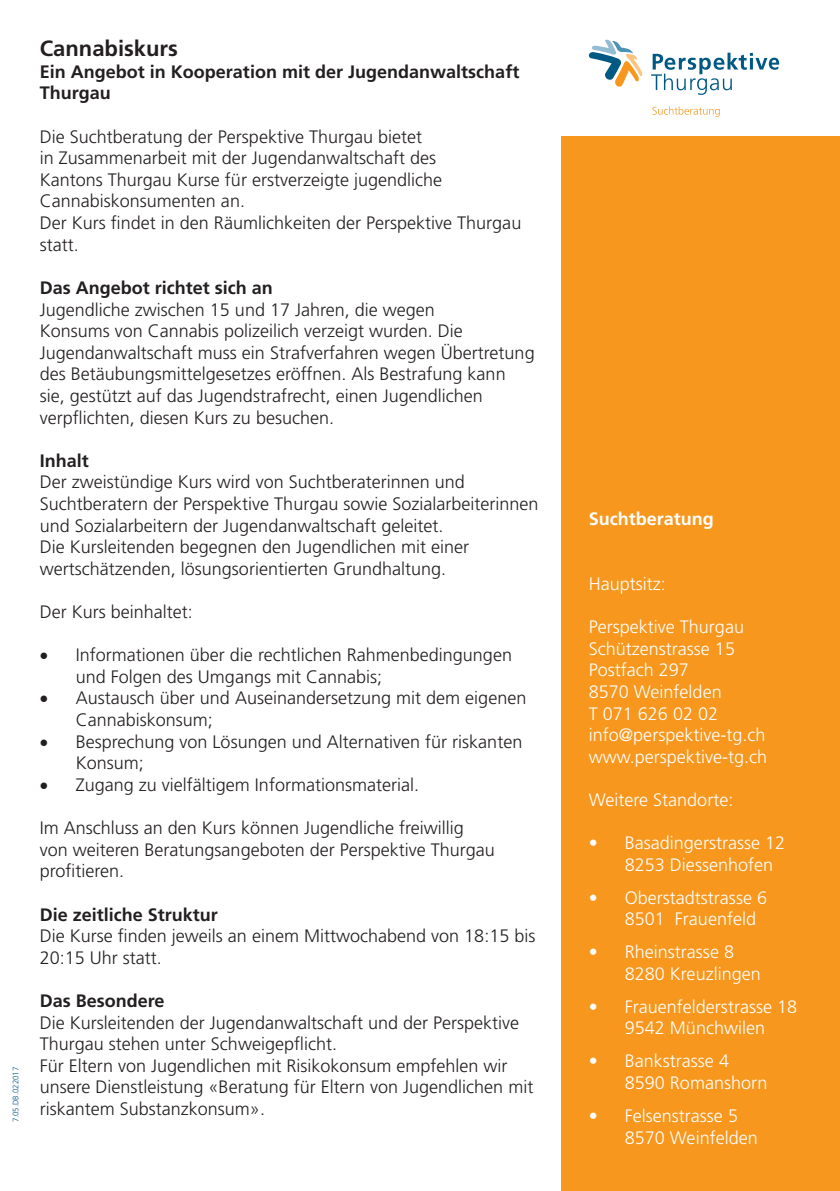
<style>
.page{position:relative;width:840px;height:1191px;background:#fff}
.page>*{position:absolute;margin:0;border:0;box-sizing:border-box;transform-origin:0 0}
.t1{font:700 22px "Frutiger LT Std";color:#231f20}
.t2{font:300 18px/21.6px "Frutiger LT Std";color:#231f20}
.t3{font:300 18px/21.6px "Frutiger";color:#fff}
.t4{font:700 18px/21.6px "Frutiger LT Std";color:#231f20}
.t5{font:700 18px "Frutiger";color:#fff}
.t6{font:300 8px "Frutiger";letter-spacing:-.01em;color:#005983}
</style>
<div class="page">
<div style="left:561px;top:136px;width:278px;height:1055px;background:#f7971d"></div>
<svg style="left:588px;top:40px;width:54px;height:47px"></svg>
<svg style="left:651px;top:53px;width:127px;height:42px"></svg>
<svg style="left:652px;top:106px;width:67px;height:11px"></svg>
<p class="t6" style="left:11px;top:1122px;width:57px;rotate:-90deg">7.05.DB.022017</p>
<p class="t1" style="left:40px;top:36px;width:140px">Cannabiskurs</p>
<p class="t4" style="left:40px;top:61px;width:481px">Ein Angebot in Kooperation mit der Jugendanwaltschaft<br>Thurgau</p>
<p class="t2" style="left:40px;top:126px;width:404px">Die Suchtberatung der Perspektive Thurgau bietet<br>in Zusammenarbeit mit der Jugendanwaltschaft des Kantons Thurgau Kurse für erstverzeigte jugendliche Cannabiskonsumenten an.</p>
<p class="t2" style="left:40px;top:212px;width:483px">Der Kurs findet in den Räumlichkeiten der Perspektive Thurgau statt.</p>
<p class="t4" style="left:40px;top:277px;width:235px">Das Angebot richtet sich an</p>
<p class="t2" style="left:40px;top:299px;width:496px">Jugendliche zwischen 15 und 17 Jahren, die wegen<br>Konsums von Cannabis polizeilich verzeigt wurden. Die Jugendanwaltschaft muss ein Strafverfahren wegen Übertretung des Betäubungsmittelgesetzes eröffnen. Als Bestrafung kann sie, gestützt auf das Jugendstrafrecht, einen Jugendlichen verpflichten, diesen Kurs zu besuchen.</p>
<p class="t4" style="left:40px;top:450px;width:51px">Inhalt</p>
<p class="t2" style="left:40px;top:471px;width:500px">Der zweistündige Kurs wird von Suchtberaterinnen und Suchtberatern der Perspektive Thurgau sowie Sozialarbeiterinnen und Sozialarbeitern der Jugendanwaltschaft geleitet.<br>Die Kursleitenden begegnen den Jugendlichen mit einer wertschätzenden, lösungsorientierten Grundhaltung.</p>
<p class="t2" style="left:40px;top:601px;width:155px">Der Kurs beinhaltet:</p>
<p class="t2" style="left:76px;top:644px;width:437px;text-indent:-36px">• Informationen über die rechtlichen Rahmenbedingungen und Folgen des Umgangs mit Cannabis;</p>
<p class="t2" style="left:76px;top:687px;width:452px;text-indent:-36px">• Austausch über und Auseinandersetzung mit dem eigenen<br>Cannabiskonsum;</p>
<p class="t2" style="left:76px;top:731px;width:448px;text-indent:-36px">• Besprechung von Lösungen und Alternativen für riskanten<br>Konsum;</p>
<p class="t2" style="left:40px;top:774px;width:380px">• Zugang zu vielfältigem Informationsmaterial.</p>
<p class="t2" style="left:40px;top:817px;width:456px">Im Anschluss an den Kurs können Jugendliche freiwillig von weiteren Beratungsangeboten der Perspektive Thurgau profitieren.</p>
<p class="t4" style="left:40px;top:903px;width:180px">Die zeitliche Struktur</p>
<p class="t2" style="left:40px;top:925px;width:497px">Die Kurse finden jeweils an einem Mittwochabend von 18:15 bis<br>20:15 Uhr statt.</p>
<p class="t4" style="left:40px;top:990px;width:126px">Das Besondere</p>
<p class="t2" style="left:40px;top:1011px;width:481px">Die Kursleitenden der Jugendanwaltschaft und der Perspektive<br>Thurgau stehen unter Schweigepflicht.</p>
<p class="t2" style="left:40px;top:1055px;width:495px">Für Eltern von Jugendlichen mit Risikokonsum empfehlen wir unsere Dienstleistung «Beratung für Eltern von Jugendlichen mit riskantem Substanzkonsum».</p>
<p class="t5" style="left:588px;top:508px;width:127px">Suchtberatung</p>
<p class="t3" style="left:588px;top:573px;width:79px">Hauptsitz:</p>
<p class="t3" style="left:588px;top:616px;width:157px">Perspektive Thurgau</p>
<p class="t3" style="left:588px;top:638px;width:148px">Schützenstrasse 15</p>
<p class="t3" style="left:588px;top:659px;width:102px">Postfach 297</p>
<p class="t3" style="left:588px;top:681px;width:134px">8570 Weinfelden</p>
<p class="t3" style="left:588px;top:703px;width:131px">T 071 626 02 02</p>
<p class="t3" style="left:588px;top:724px;width:178px">info@perspektive-tg.ch</p>
<p class="t3" style="left:588px;top:746px;width:180px">www.perspektive-tg.ch</p>
<p class="t3" style="left:588px;top:789px;width:146px">Weitere Standorte:</p>
<p class="t3" style="left:624px;top:832px;width:162px;text-indent:-36px">• Basadingerstrasse 12<br>8253 Diessenhofen</p>
<p class="t3" style="left:624px;top:887px;width:144px;text-indent:-36px">• Oberstadtstrasse 6<br>8501 Frauenfeld</p>
<p class="t3" style="left:624px;top:941px;width:137px;text-indent:-36px">• Rheinstrasse 8<br>8280 Kreuzlingen</p>
<p class="t3" style="left:588px;top:996px;width:210px;text-align:center">• Frauenfelderstrasse 18<br>9542 Münchwilen</p>
<p class="t3" style="left:624px;top:1050px;width:144px;text-indent:-36px">• Bankstrasse 4<br>8590 Romanshorn</p>
<p class="t3" style="left:624px;top:1105px;width:134px;text-indent:-36px">• Felsenstrasse 5<br>8570 Weinfelden</p>
</div>
